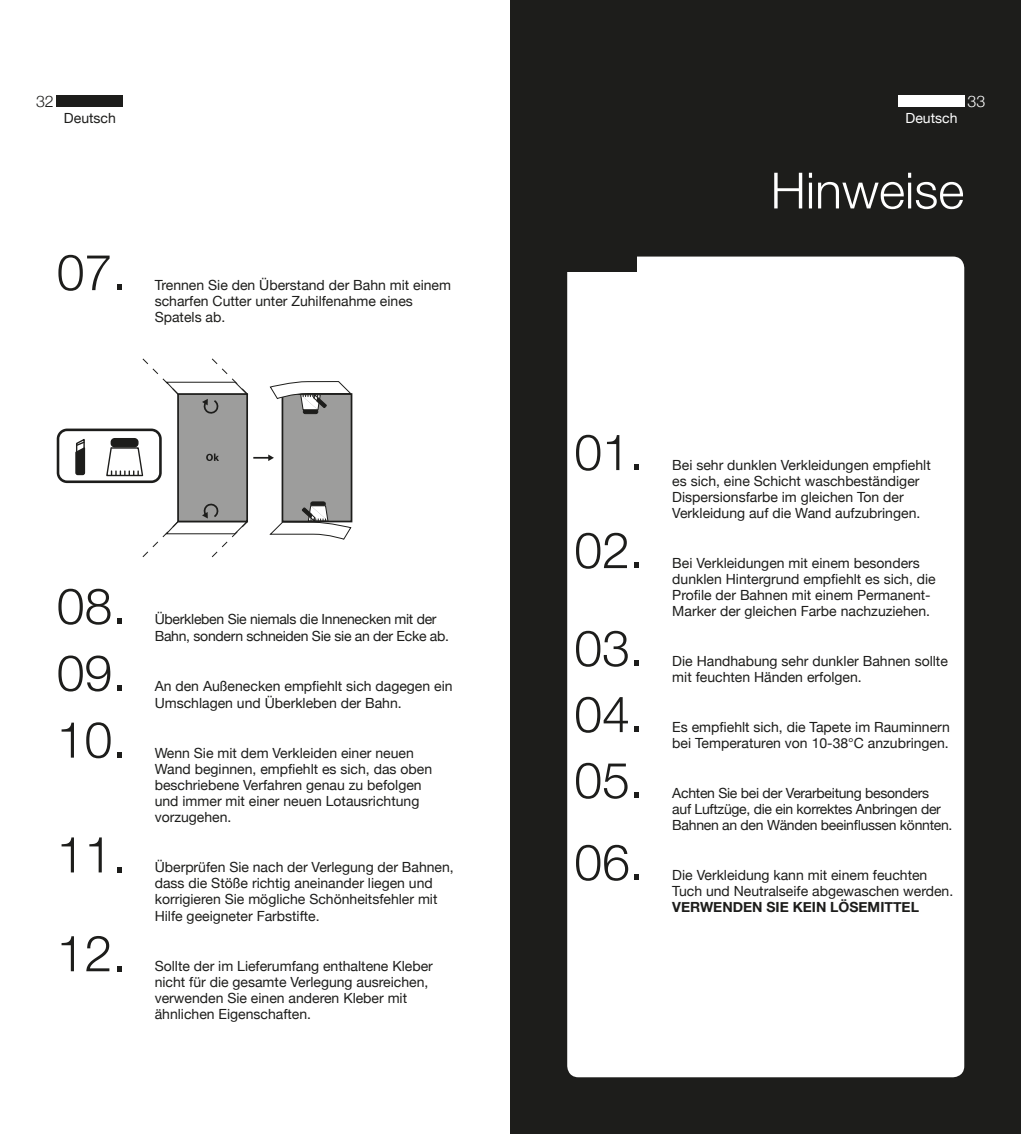
<style>
.page{position:relative;width:1021px;height:1134px;background:#fff}
.page>*{position:absolute;margin:0;border:0;box-sizing:border-box;transform-origin:0 0}
.t1{font:300 50px "Helvetica Neue";color:#1d1d1b}
.t2{font:300 50px "Helvetica Neue";color:#fff}
.t3{font:300 16px "Helvetica Neue";color:#1d1d1b}
.t4{font:300 16px "Helvetica Neue";color:#fff}
.t5{font:14px/16px "Helvetica Neue";color:#1d1d1b}
.t6{font:14px/16px "Helvetica Neue";letter-spacing:-.02em;color:#1d1d1b}
.t7{font:700 14px "Helvetica Neue";color:#1d1d1b}
.t8{font:14px "Helvetica Neue";color:#fff}
</style>
<div class="page">
<div style="left:57px;top:96px;width:66px;height:11px;background:#1d1d1b"></div>
<div style="left:510px;top:0;width:510px;height:1134px;background:#1d1d1b"></div>
<div style="left:898px;top:96px;width:66px;height:11px;background:#fff"></div>
<div style="left:567px;top:257px;width:397px;height:820px;background:#fff;border-radius:11px"></div>
<div style="left:556px;top:250px;width:81px;height:22px;background:#1d1d1b"></div>
<svg style="left:57px;top:358px;width:296px;height:200px"></svg>
<p class="t3" style="left:36px;top:88px;width:19px">32</p>
<p class="t5" style="left:64px;top:111px;width:53px">Deutsch</p>
<h1 class="t1" style="left:57px;top:232px;width:71px">07.</h1>
<p class="t5" style="left:155px;top:278px;width:298px">Trennen Sie den Überstand der Bahn mit einem scharfen Cutter unter Zuhilfenahme eines<br>Spatels ab.</p>
<h1 class="t1" style="left:57px;top:566px;width:71px">08.</h1>
<h1 class="t1" style="left:57px;top:633px;width:71px">09.</h1>
<h1 class="t1" style="left:57px;top:699px;width:71px">10.</h1>
<h1 class="t1" style="left:57px;top:814px;width:71px">11.</h1>
<h1 class="t1" style="left:57px;top:913px;width:71px">12.</h1>
<p class="t6" style="left:155px;top:611px;width:296px;line-height:16.8px">Überkleben Sie niemals die Innenecken mit der<br>Bahn, sondern schneiden Sie sie an der Ecke ab.</p>
<p class="t5" style="left:155px;top:678px;width:299px;line-height:16.8px">An den Außenecken empfiehlt sich dagegen ein<br>Umschlagen und Überkleben der Bahn.</p>
<p class="t5" style="left:155px;top:745px;width:279px">Wenn Sie mit dem Verkleiden einer neuen Wand beginnen, empfiehlt es sich, das oben beschriebene Verfahren genau zu befolgen und immer mit einer neuen Lotausrichtung vorzugehen.</p>
<p class="t5" style="left:155px;top:860px;width:300px">Überprüfen Sie nach der Verlegung der Bahnen, dass die Stöße richtig aneinander liegen und korrigieren Sie mögliche Schönheitsfehler mit Hilfe geeigneter Farbstifte.</p>
<p class="t5" style="left:155px;top:959px;width:279px">Sollte der im Lieferumfang enthaltene Kleber nicht für die gesamte Verlegung ausreichen, verwenden Sie einen anderen Kleber mit ähnlichen Eigenschaften.</p>
<p class="t8" style="left:905px;top:108px;width:53px">Deutsch</p>
<p class="t4" style="left:967px;top:88px;width:19px">33</p>
<h1 class="t2" style="left:770px;top:150px;width:195px">Hinweise</h1>
<h1 class="t1" style="left:574px;top:412px;width:71px">01.</h1>
<h1 class="t1" style="left:574px;top:510px;width:71px">02.</h1>
<h1 class="t1" style="left:574px;top:608px;width:71px">03.</h1>
<h1 class="t1" style="left:574px;top:674px;width:71px">04.</h1>
<h1 class="t1" style="left:574px;top:740px;width:71px">05.</h1>
<h1 class="t1" style="left:574px;top:822px;width:71px">06.</h1>
<p class="t5" style="left:672px;top:458px;width:260px">Bei sehr dunklen Verkleidungen empfiehlt es sich, eine Schicht waschbeständiger Dispersionsfarbe im gleichen Ton der Verkleidung auf die Wand aufzubringen.</p>
<p class="t5" style="left:672px;top:556px;width:265px">Bei Verkleidungen mit einem besonders dunklen Hintergrund empfiehlt es sich, die Profile der Bahnen mit einem Permanent-Marker der gleichen Farbe nachzuziehen.</p>
<p class="t5" style="left:672px;top:654px;width:277px">Die Handhabung sehr dunkler Bahnen sollte mit feuchten Händen erfolgen.</p>
<p class="t5" style="left:672px;top:720px;width:279px">Es empfiehlt sich, die Tapete im Rauminnern bei Temperaturen von 10-38°C anzubringen.</p>
<p class="t6" style="left:672px;top:786px;width:282px">Achten Sie bei der Verarbeitung besonders<br>auf Luftzüge, die ein korrektes Anbringen der<br>Bahnen an den Wänden beeinflussen könnten.</p>
<p class="t5" style="left:672px;top:868px;width:282px">Die Verkleidung kann mit einem feuchten<br>Tuch und Neutralseife abgewaschen werden.</p>
<p class="t7" style="left:672px;top:896px;width:248px">VERWENDEN SIE KEIN LÖSEMITTEL</p>
</div>
